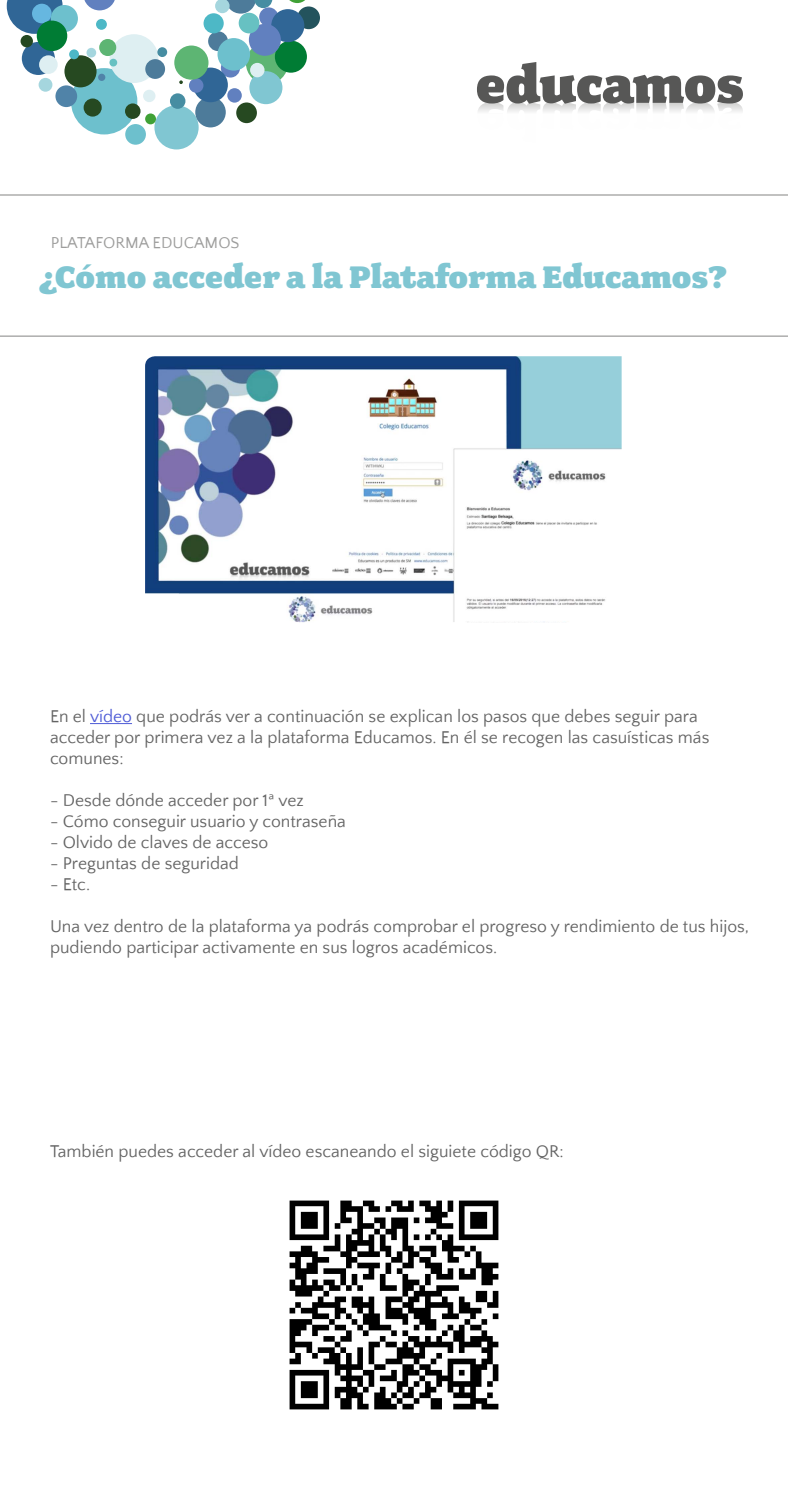
<style>
.page{position:relative;width:788px;height:1500px;background:#fff}
.page>*{position:absolute;margin:0;border:0;box-sizing:border-box;transform-origin:0 0}
.t1{font:900 35px "Fairplex Wide";color:#80c6d2}
.t2{font:17.5px/21px "Quattrocento Sans";color:#646464}
.t3{font:16.25px "Quattrocento Sans";color:#9d9d9c}
.s1{color:#4f5cd6}
</style>
<div class="page">
<div style="left:22px;top:42px;width:33px;height:33px;background:#306696;border-radius:50%"></div>
<div style="left:71px;top:68px;width:66px;height:66px;background:#6dc0cd;border-radius:50%"></div>
<div style="left:246px;top:42px;width:42px;height:42px;background:#5db573;border-radius:50%"></div>
<svg style="left:7px;top:0;width:56px;height:34px"></svg>
<div style="left:259px;top:7px;width:19px;height:20px;background:#6180bf;border-radius:50%"></div>
<div style="left:221px;top:58px;width:19px;height:20px;background:#6180bf;border-radius:50%"></div>
<div style="left:32px;top:4px;width:20px;height:19px;background:#66b7e0;border-radius:50%"></div>
<div style="left:154px;top:105px;width:45px;height:44px;background:#80c6d2;border-radius:50%"></div>
<div style="left:39px;top:55px;width:19px;height:19px;background:#deeff2;border-radius:50%"></div>
<div style="left:110px;top:34px;width:48px;height:49px;background:#deeff2;border-radius:50%"></div>
<svg style="left:84px;top:0;width:31px;height:10px"></svg>
<div style="left:86px;top:48px;width:10px;height:10px;background:#a5d6de;border-radius:50%"></div>
<div style="left:39px;top:78px;width:13px;height:14px;background:#a5d6de;border-radius:50%"></div>
<div style="left:51px;top:5px;width:27px;height:27px;background:#6dc0cd;border-radius:50%"></div>
<div style="left:64px;top:55px;width:33px;height:32px;background:#264921;border-radius:50%"></div>
<div style="left:125px;top:124px;width:21px;height:21px;background:#6dc0cd;border-radius:50%"></div>
<div style="left:96px;top:19px;width:11px;height:11px;background:#4db8c6;border-radius:50%"></div>
<div style="left:69px;top:49px;width:10px;height:10px;background:#4db8c6;border-radius:50%"></div>
<div style="left:21px;top:35px;width:12px;height:12px;background:#244821;border-radius:50%"></div>
<div style="left:98px;top:74px;width:7px;height:7px;background:#5083a8;border-radius:50%"></div>
<div style="left:109px;top:59px;width:8px;height:7px;background:#67c1c2;border-radius:50%"></div>
<div style="left:55px;top:85px;width:22px;height:22px;background:#5083a8;border-radius:50%"></div>
<div style="left:84px;top:99px;width:18px;height:18px;background:#264921;border-radius:50%"></div>
<div style="left:125px;top:103px;width:15px;height:16px;background:#264921;border-radius:50%"></div>
<div style="left:236px;top:102px;width:21px;height:21px;background:#264921;border-radius:50%"></div>
<div style="left:143px;top:90px;width:12px;height:12px;background:#deeff2;border-radius:50%"></div>
<div style="left:297px;top:6px;width:23px;height:23px;background:#23535d;border-radius:50%"></div>
<svg style="left:179px;top:80px;width:4px;height:4px"></svg>
<div style="left:170px;top:93px;width:15px;height:16px;background:#468da2;border-radius:50%"></div>
<div style="left:157px;top:47px;width:10px;height:10px;background:#468da2;border-radius:50%"></div>
<div style="left:145px;top:113px;width:11px;height:11px;background:#40a136;border-radius:50%"></div>
<div style="left:195px;top:97px;width:31px;height:30px;background:#4d7b9a;border-radius:50%"></div>
<div style="left:145px;top:59px;width:20px;height:20px;background:#4d7b9a;border-radius:50%"></div>
<div style="left:208px;top:31px;width:20px;height:20px;background:#4d7b9a;border-radius:50%"></div>
<div style="left:37px;top:21px;width:30px;height:30px;background:#007c34;border-radius:50%"></div>
<div style="left:193px;top:68px;width:35px;height:34px;background:#306696;border-radius:50%"></div>
<div style="left:227px;top:88px;width:15px;height:15px;background:#6180bf;border-radius:50%"></div>
<div style="left:249px;top:71px;width:33px;height:33px;background:#80c6d2;border-radius:50%"></div>
<div style="left:189px;top:78px;width:14px;height:15px;background:#6180bf;border-radius:50%"></div>
<div style="left:250px;top:63px;width:14px;height:14px;background:#deeff2;border-radius:50%"></div>
<div style="left:275px;top:41px;width:32px;height:32px;background:#007c34;border-radius:50%"></div>
<div style="left:271px;top:9px;width:33px;height:33px;background:#306696;border-radius:50%"></div>
<div style="left:249px;top:24px;width:32px;height:32px;background:#6180bf;border-radius:50%"></div>
<svg style="left:215px;top:0;width:57px;height:14px"></svg>
<div style="left:239px;top:13px;width:20px;height:20px;background:#67c1c2;border-radius:50%"></div>
<div style="left:217px;top:38px;width:33px;height:33px;background:#6dc0cd;border-radius:50%"></div>
<div style="left:174px;top:46px;width:34px;height:34px;background:#5db573;border-radius:50%"></div>
<div style="left:99px;top:39px;width:17px;height:17px;background:#5db573;border-radius:50%"></div>
<div style="left:203px;top:13px;width:21px;height:20px;background:#4db8c6;border-radius:50%"></div>
<svg style="left:289px;top:0;width:16px;height:3px"></svg>
<svg style="left:477px;top:62px;width:266px;height:50px"></svg>
<hr style="left:90px;top:723px;width:42px;height:1px;background:#4f5cd6">
<hr style="left:0;top:194px;width:788px;height:2px;background:#9d9d9c">
<hr style="left:0;top:336px;width:788px;height:1px;background:#9d9d9c">
<img style="left:145px;top:356px;width:476px;height:266px">
<img style="left:289px;top:1200px;width:210px;height:210px">
<p class="t3" style="left:51px;top:235px;width:190px">PLATAFORMA EDUCAMOS</p>
<h1 class="t1" style="left:39px;top:257px;width:689px">¿Cómo acceder a la Plataforma Educamos?</h1>
<p class="t2" style="left:50px;top:707px;width:660px">En el <span class="s1">vídeo</span> que podrás ver a continuación se explican los pasos que debes seguir para acceder por primera vez a la plataforma Educamos. En él se recogen las casuísticas más comunes:</p>
<p class="t2" style="left:50px;top:791px;width:255px">- Desde dónde acceder por 1ª vez</p>
<p class="t2" style="left:50px;top:812px;width:297px">- Cómo conseguir usuario y contraseña</p>
<p class="t2" style="left:50px;top:833px;width:220px">- Olvido de claves de acceso</p>
<p class="t2" style="left:50px;top:854px;width:190px">- Preguntas de seguridad</p>
<p class="t2" style="left:50px;top:875px;width:42px">- Etc.</p>
<p class="t2" style="left:50px;top:917px;width:700px">Una vez dentro de la plataforma ya podrás comprobar el progreso y rendimiento de tus hijos, pudiendo participar activamente en sus logros académicos.</p>
<p class="t2" style="left:50px;top:1142px;width:515px">También puedes acceder al vídeo escaneando el siguiete código QR:</p>
</div>
